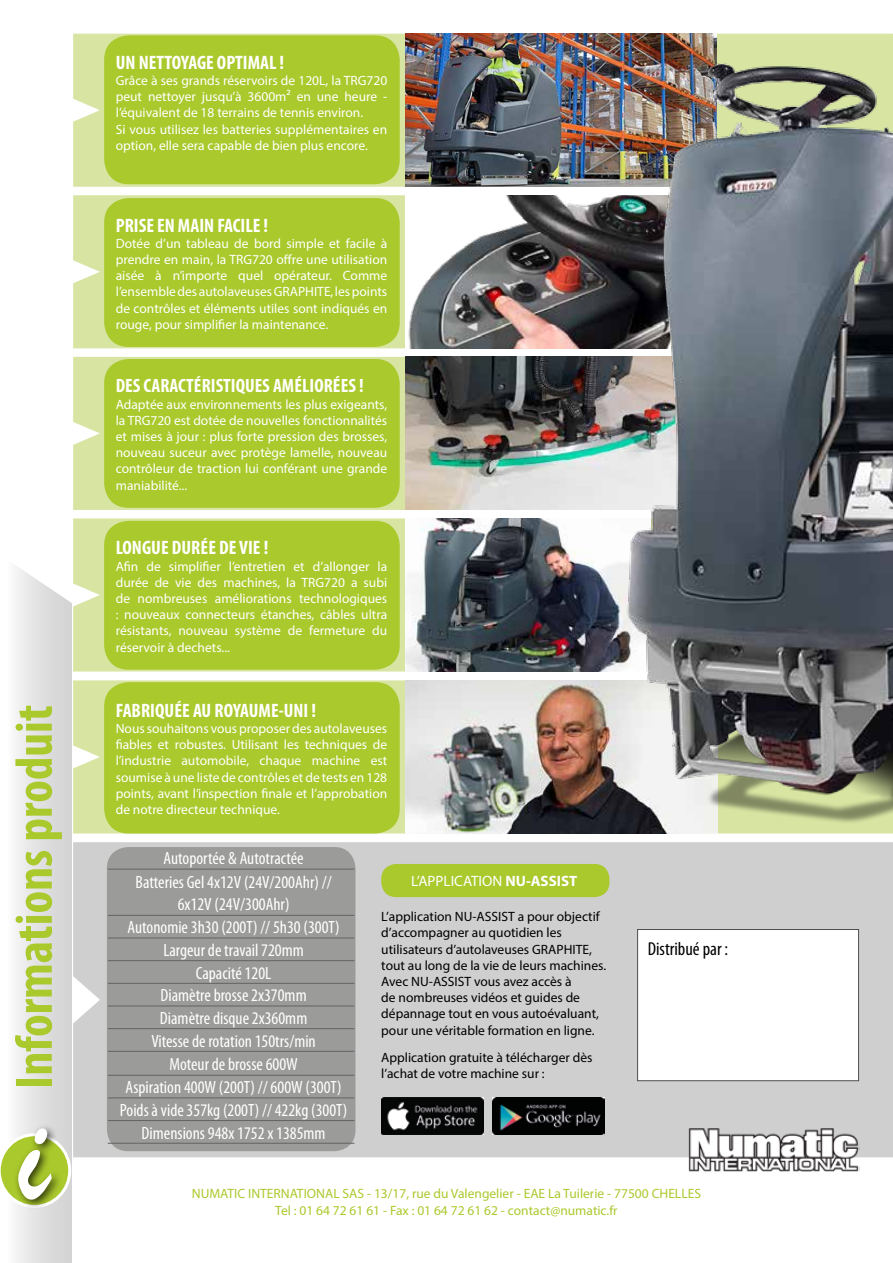
<style>
.page{position:relative;width:893px;height:1263px;background:#fff}
.page>*{position:absolute;margin:0;border:0;box-sizing:border-box;transform-origin:0 0}
.t1{font:700 condensed 52.5px "Myriad Pro";color:#aac92c}
.t2{font:700 condensed 19.5px "Myriad Pro";color:#fff}
.t3{font:700 condensed 19.35px "Myriad Pro";color:#fff}
.t4{font:condensed 18.75px "Myriad Pro";color:#000}
.t5{font:condensed 17.7px/23px "Myriad Pro";color:#fff;text-align:center}
.t6{font:15px "Myriad Pro";color:#fff}
.t7{font:13.5px/16.2px "Myriad Pro";color:#fff;text-align:justify}
.t8{font:13.5px/16.2px "Myriad Pro";color:#000}
.t9{font:13.5px/16.2px "Myriad Pro";color:#aac92c;text-align:center}
.s1{font-weight:700}
</style>
<div class="page">
<div style="left:0;top:0;width:71px;height:1263px;background:linear-gradient(to right,#fff,#cecece)"></div>
<div style="left:13px;top:1123px;width:49px;height:87px;background:#000;opacity:.75"></div>
<svg style="left:0;top:0;width:527px;height:784px"></svg>
<svg style="left:73px;top:34px;width:332px;height:153px;background:#d8e5a5"></svg>
<img style="left:405px;top:34px;width:122px;height:153px">
<div style="left:104px;top:35px;width:296px;height:149px;background:#aac92c;border-radius:25px"></div>
<svg style="left:73px;top:680px;width:332px;height:153px;background:#d9e5a7"></svg>
<div style="left:104px;top:682px;width:296px;height:151px;background:#aac92c;border-radius:25px"></div>
<svg style="left:73px;top:357px;width:332px;height:153px;background:#d8e5a5"></svg>
<img style="left:405px;top:357px;width:122px;height:153px">
<div style="left:73px;top:842px;width:820px;height:315px;background:#cfcfcf"></div>
<div style="left:107px;top:847px;width:248px;height:304px;background:#9b9b9a;border-radius:21px"></div>
<hr style="left:108px;top:869px;width:246px;height:1px;background:#646363">
<hr style="left:108px;top:915px;width:246px;height:1px;background:#646363">
<hr style="left:108px;top:938px;width:246px;height:1px;background:#646363">
<hr style="left:108px;top:960px;width:246px;height:1px;background:#646363">
<hr style="left:108px;top:983px;width:246px;height:1px;background:#646363">
<hr style="left:108px;top:1006px;width:246px;height:1px;background:#646363">
<hr style="left:108px;top:1028px;width:246px;height:1px;background:#646363">
<hr style="left:108px;top:1051px;width:246px;height:1px;background:#646363">
<hr style="left:108px;top:1075px;width:246px;height:1px;background:#646363">
<hr style="left:108px;top:1097px;width:246px;height:1px;background:#646363">
<hr style="left:108px;top:1120px;width:246px;height:1px;background:#646363">
<hr style="left:108px;top:1143px;width:246px;height:1px;background:#646363">
<div style="left:638px;top:929px;width:220px;height:152px;background:#fff"></div>
<div style="left:637px;top:929px;width:222px;height:152px;border:1px solid #4e4e50"></div>
<img style="left:687px;top:1126px;width:173px;height:46px">
<svg style="left:73px;top:518px;width:332px;height:153px;background:#d9e5a7"></svg>
<div style="left:104px;top:521px;width:296px;height:149px;background:#aac92c;border-radius:25px"></div>
<img style="left:405px;top:518px;width:122px;height:153px">
<svg style="left:73px;top:195px;width:332px;height:153px;background:#d9e5a6"></svg>
<div style="left:104px;top:198px;width:296px;height:149px;background:#aac92c;border-radius:25px"></div>
<img style="left:405px;top:195px;width:122px;height:153px">
<img style="left:406px;top:680px;width:121px;height:153px">
<img style="left:527px;top:33px;width:366px;height:801px">
<div style="left:104px;top:359px;width:296px;height:149px;background:#aac92c;border-radius:25px"></div>
<div style="left:381px;top:864px;width:228px;height:33px;background:#aac92c;border-radius:15px"></div>
<img style="left:493px;top:1098px;width:111px;height:36px">
<img style="left:381px;top:1098px;width:102px;height:36px">
<svg style="left:0;top:1127px;width:71px;height:81px"></svg>
<h1 class="t1" style="left:1px;top:1089px;width:385px;rotate:-90deg">Informations produit</h1>
<h2 class="t2" style="left:116px;top:50px;width:170px">UN NETTOYAGE OPTIMAL !</h2>
<p class="t7" style="left:116px;top:72px;width:273px;text-align:left">Grâce à ses grands réservoirs de 120L, la TRG720 peut nettoyer jusqu’à 3600m² en une heure - l’équivalent de 18 terrains de tennis environ.<br>Si vous utilisez les batteries supplémentaires en option, elle sera capable de bien plus encore.</p>
<h2 class="t2" style="left:116px;top:213px;width:154px">PRISE EN MAIN FACILE !</h2>
<p class="t7" style="left:116px;top:235px;width:273px">Dotée d’un tableau de bord simple et facile à prendre en main, la TRG720 offre une utilisation aisée à n’importe quel opérateur. Comme l’ensemble des autolaveuses GRAPHITE, les points de contrôles et éléments utiles sont indiqués en rouge, pour simplifier la maintenance.</p>
<h3 class="t3" style="left:116px;top:374px;width:249px">DES CARACTÉRISTIQUES AMÉLIORÉES !</h3>
<p class="t7" style="left:116px;top:396px;width:273px">Adaptée aux environnements les plus exigeants, la TRG720 est dotée de nouvelles fonctionnalités et mises à jour : plus forte pression des brosses, nouveau suceur avec protège lamelle, nouveau contrôleur de traction lui conférant une grande maniabilité...</p>
<h2 class="t2" style="left:116px;top:536px;width:154px">LONGUE DURÉE DE VIE !</h2>
<p class="t7" style="left:116px;top:558px;width:273px">Afin de simplifier l’entretien et d’allonger la durée de vie des machines, la TRG720 a subi de nombreuses améliorations technologiques : nouveaux connecteurs étanches, câbles ultra résistants, nouveau système de fermeture du réservoir à dechets...</p>
<h2 class="t2" style="left:116px;top:698px;width:202px">FABRIQUÉE AU ROYAUME-UNI !</h2>
<p class="t7" style="left:116px;top:720px;width:273px">Nous souhaitons vous proposer des autolaveuses fiables et robustes. Utilisant les techniques de l’industrie automobile, chaque machine est soumise à une liste de contrôles et de tests en 128 points, avant l’inspection finale et l’approbation de notre directeur technique.</p>
<h3 class="t5" style="left:136px;top:846px;width:198px;line-height:24px">Autoportée &amp; Autotractée<br>Batteries Gel 4x12V (24V/200Ahr) //</h3>
<p class="t5" style="left:120px;top:892px;width:229px">6x12V (24V/300Ahr)<br>Autonomie 3h30 (200T) // 5h30 (300T)<br>Largeur de travail 720mm<br>Capacité 120L<br>Diamètre brosse 2x370mm<br>Diamètre disque 2x360mm<br>Vitesse de rotation 150trs/min<br>Moteur de brosse 600W<br>Aspiration 400W (200T) // 600W (300T)<br>Poids à vide 357kg (200T) // 422kg (300T)<br>Dimensions 948x 1752 x 1385mm</p>
<p class="t6" style="left:411px;top:872px;width:168px">L’APPLICATION <span class="s1">NU-ASSIST</span></p>
<p class="t8" style="left:381px;top:908px;width:226px">L’application NU-ASSIST a pour objectif d’accompagner au quotidien les utilisateurs d’autolaveuses GRAPHITE, tout au long de la vie de leurs machines.<br>Avec NU-ASSIST vous avez accès à<br>de nombreuses vidéos et guides de dépannage tout en vous autoévaluant, pour une véritable formation en ligne.</p>
<p class="t8" style="left:381px;top:1049px;width:213px">Application gratuite à télécharger dès l’achat de votre machine sur :</p>
<h3 class="t4" style="left:648px;top:937px;width:82px">Distribué par :</h3>
<p class="t9" style="left:192px;top:1185px;width:511px">NUMATIC INTERNATIONAL SAS - 13/17, rue du Valengelier - EAE La Tuilerie - 77500 CHELLES<br>Tel : 01 64 72 61 61 - Fax : 01 64 72 61 62 - contact@numatic.fr</p>
</div>
